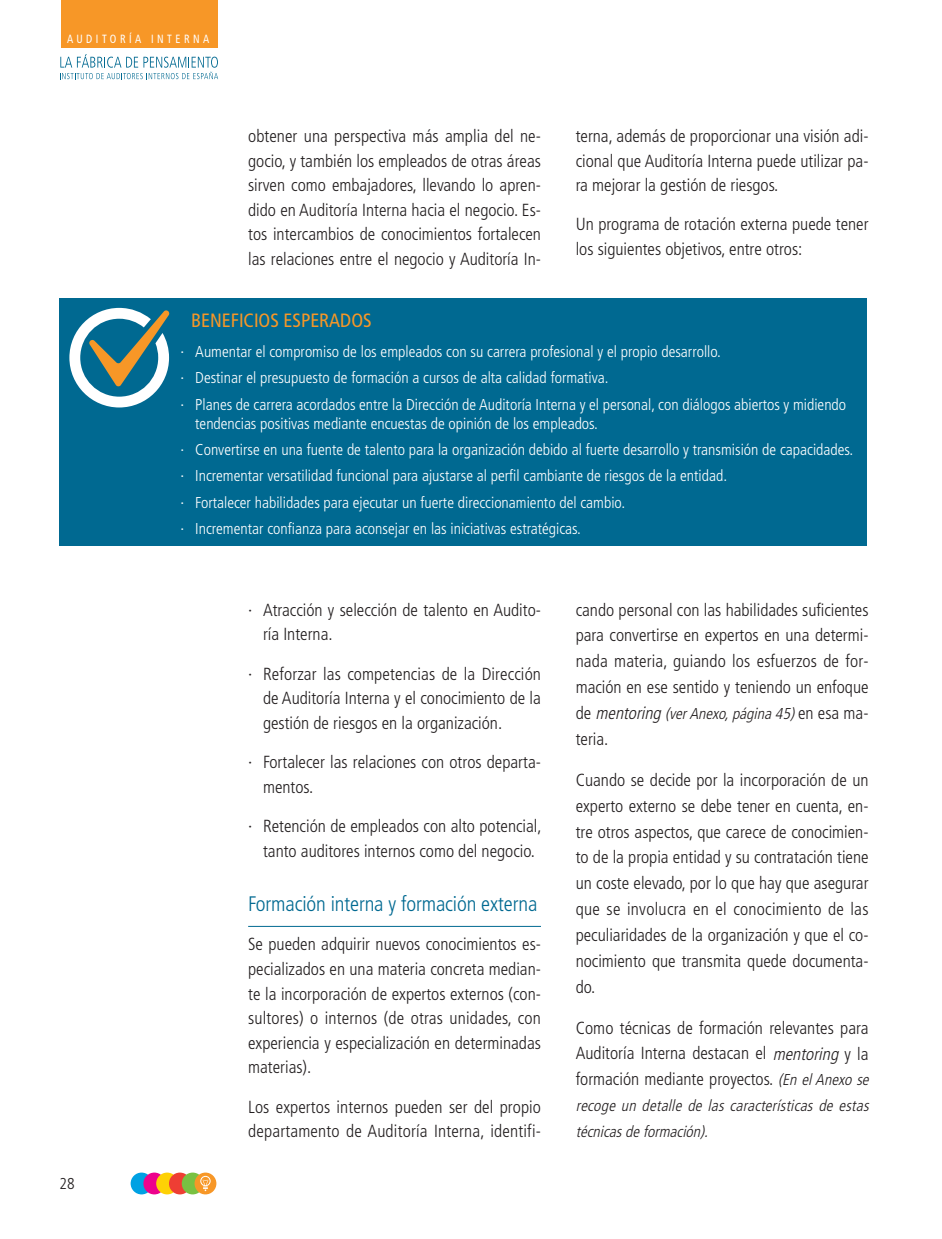
<style>
.page{position:relative;width:942px;height:1239px;background:#fff}
.page>*{position:absolute;margin:0;border:0;box-sizing:border-box;transform-origin:0 0}
.t1{font:300 condensed 21px "Frutiger";letter-spacing:-.005em;color:#006991}
.t2{font:condensed 19.25px "Frutiger";color:#f79727}
.t3{font:300 condensed 17.5px/24.5px "Frutiger";color:#231f20;text-align:justify}
.t4{font:300 condensed 15.75px/26.2px "Frutiger";color:#fff}
.t5{font:italic 300 condensed 15.75px/25.9px "Frutiger";color:#231f20}
.t6{font:300 condensed 15.75px "Frutiger";color:#231f20}
.t7{font:condensed 11.9px "Frutiger";letter-spacing:.33em;color:#fff;scale:.9 1}
.s1{font-style:normal;font-size:17.5px}
.s2{font-size:17.5px}
.s3{font-style:italic}
.s4{font-style:italic;font-size:15.75px}
</style>
<div class="page">
<svg style="left:60px;top:54px;width:158px;height:25px"></svg>
<div style="left:61px;top:0;width:156px;height:47px;background:#f79727"></div>
<div style="left:131px;top:1173px;width:21px;height:21px;background:#00a1e3;border-radius:50%"></div>
<div style="left:143px;top:1173px;width:22px;height:21px;background:#ed028c;border-radius:50%"></div>
<div style="left:156px;top:1173px;width:22px;height:21px;background:#fed105;border-radius:50%"></div>
<div style="left:169px;top:1173px;width:22px;height:21px;background:#ee3e34;border-radius:50%"></div>
<div style="left:182px;top:1173px;width:22px;height:21px;background:#79c142;border-radius:50%"></div>
<div style="left:194px;top:1173px;width:22px;height:21px;background:#f79727;border-radius:50%"></div>
<svg style="left:200px;top:1176px;width:11px;height:15px"></svg>
<div style="left:60px;top:299px;width:807px;height:247px;background:#006991"></div>
<svg style="left:69px;top:308px;width:100px;height:99px"></svg>
<hr style="left:248px;top:926px;width:293px;height:1px;background:#006991">
<p class="t7" style="left:67px;top:34px;width:160px">AUDITORÍA INTERNA</p>
<p class="t3" style="left:248px;top:125px;width:294px">obtener una perspectiva más amplia del ne&shy;gocio, y también los empleados de otras áreas sirven como embajadores, llevando lo apren&shy;dido en Auditoría Interna hacia el negocio. Es&shy;tos intercambios de conocimientos fortalecen las relaciones entre el negocio y Auditoría In-</p>
<p class="t3" style="left:575px;top:125px;width:294px">terna, además de proporcionar una visión adi&shy;cional que Auditoría Interna puede utilizar pa&shy;ra mejorar la gestión de riesgos.</p>
<p class="t3" style="left:575px;top:214px;width:294px">Un programa de rotación externa puede tener los siguientes objetivos, entre otros:</p>
<p class="t2" style="left:191px;top:312px;width:182px">BENEFICIOS ESPERADOS</p>
<p class="t4" style="left:180px;top:340px;width:667px">· Aumentar el compromiso de los empleados con su carrera profesional y el propio desarrollo.<br>· Destinar el presupuesto de formación a cursos de alta calidad formativa.<br>· Planes de carrera acordados entre la Dirección de Auditoría Interna y el personal, con diálogos abiertos y midiendo</p>
<p class="t4" style="left:180px;top:412px;width:674px;text-indent:15px">tendencias positivas mediante encuestas de opinión de los empleados.<br>· Convertirse en una fuente de talento para la organización debido al fuerte desarrollo y transmisión de capacidades. · Incrementar versatilidad funcional para ajustarse al perfil cambiante de riesgos de la entidad.<br>· Fortalecer habilidades para ejecutar un fuerte direccionamiento del cambio.<br>· Incrementar confianza para aconsejar en las iniciativas estratégicas.</p>
<p class="t6" style="left:60px;top:1178px;width:17px">28</p>
<p class="t3" style="left:263px;top:599px;width:279px;text-indent:-15px">· Atracción y selección de talento en Audito&shy;ría Interna.</p>
<p class="t3" style="left:263px;top:663px;width:279px;text-indent:-15px">· Reforzar las competencias de la Dirección de Auditoría Interna y el conocimiento de la gestión de riesgos en la organización.</p>
<p class="t3" style="left:263px;top:751px;width:279px;text-indent:-15px">· Fortalecer las relaciones con otros departa&shy;mentos.</p>
<p class="t3" style="left:248px;top:815px;width:295px;text-align:center">· Retención de empleados con alto potencial, tanto auditores internos como del negocio.</p>
<p class="t1" style="left:248px;top:895px;width:291px">Formación interna y formación externa</p>
<p class="t3" style="left:248px;top:933px;width:294px">Se pueden adquirir nuevos conocimientos es&shy;pecializados en una materia concreta median&shy;te la incorporación de expertos externos (con&shy;sultores) o internos (de otras unidades, con experiencia y especialización en determinadas materias).</p>
<p class="t3" style="left:248px;top:1096px;width:294px">Los expertos internos pueden ser del propio departamento de Auditoría Interna, identifi-</p>
<p class="t3" style="left:575px;top:598px;width:294px;line-height:25.9px">cando personal con las habilidades suficientes para convertirse en expertos en una determi&shy;nada materia, guiando los esfuerzos de for&shy;mación en ese sentido y teniendo un enfoque</p>
<p class="t5" style="left:575px;top:702px;width:294px"><span class="s1">d e</span> <span class="s2">mentoring</span> (verAnexo,página 45)<span class="s1">e n e s a m a -</span></p>
<p class="t3" style="left:575px;top:728px;width:34px">teria.</p>
<p class="t3" style="left:575px;top:768px;width:294px;line-height:25.9px">Cuando se decide por la incorporación de un experto externo se debe tener en cuenta, en&shy;tre otros aspectos, que carece de conocimien&shy;to de la propia entidad y su contratación tiene un coste elevado, por lo que hay que asegurar que se involucra en el conocimiento de las peculiaridades de la organización y que el co&shy;nocimiento que transmita quede documenta&shy;do.</p>
<p class="t3" style="left:575px;top:1016px;width:297px;line-height:25.9px;text-align:left">Como técnicas de formación relevantes para<br>Auditoría Interna destacan el <span class="s3">mentoring</span> y la formación mediante proyectos. <span class="s4">(En elAnexo se</span></p>
<p class="t5" style="left:575px;top:1094px;width:297px">recoge un detalle de las características de estas técnicasde formación).</p>
</div>
